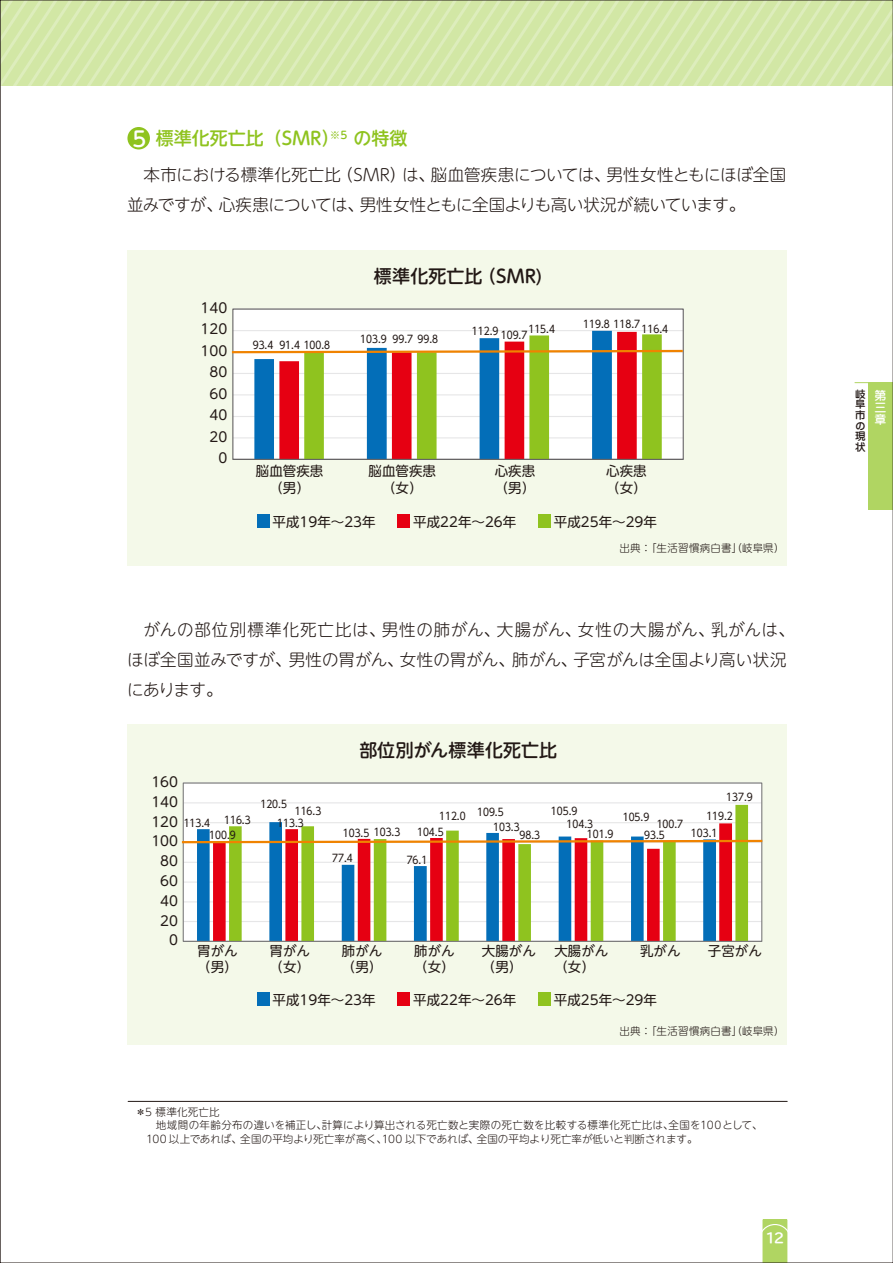
<style>
.page{position:relative;width:893px;height:1263px;background:#fff}
.page>*{position:absolute;margin:0;border:0;box-sizing:border-box;transform-origin:0 0}
.t1{font:500 18px "UD Shin M Go Pr 6 N";letter-spacing:.005em;color:#221815}
.t2{font:500 18px "UD Shin M Go Pr 6 N";color:#8fc31f}
.t3{font:300 16.5px/30px "UD Shin M Go Pr 6 N";color:#221815}
.t4{font:300 16.5px/30px "UD Shin M Go Pr 6 N";letter-spacing:-.02em;color:#221815}
.t5{font:13.5px/16.2px "UD Shin M Go Pr 6 N";color:#221815}
.t6{font:700 13.5px "TBUDR Go Std";color:#fff}
.t7{font:500 12px/12px "Jun 34";color:#fff;text-align:justify}
.t8{font:10.5px "UD Shin Go C Osez Pr 6 N";color:#221815}
.t9{font:300 10.5px "UD Shin M Go Pr 6 N";letter-spacing:.01em;color:#221815}
.t10{font:500 10.5px/10.5px "Jun 34";color:#221815;text-align:justify}
.s1{font-size:21px;color:#fff}
</style>
<div class="page">
<div style="left:128px;top:250px;width:659px;height:315px;background:#f4f9e9"></div>
<div style="left:128px;top:724px;width:659px;height:320px;background:#f4f9e9"></div>
<svg style="left:2px;top:2px;width:889px;height:83px;background:#d4e8aa"></svg>
<div style="left:233px;top:309px;width:450px;height:150px;background:#fff"></div>
<div style="left:183px;top:783px;width:579px;height:158px;background:#fff"></div>
<svg style="left:762px;top:1219px;width:26px;height:42px"></svg>
<hr style="left:128px;top:1101px;width:659px;height:1px;background:#221815">
<hr style="left:233px;top:330px;width:450px;height:1px;background:#e6e6e7">
<hr style="left:233px;top:459px;width:450px;height:1px;background:#666465">
<hr style="left:183px;top:921px;width:579px;height:1px;background:#e6e6e7">
<hr style="left:183px;top:901px;width:579px;height:1px;background:#e6e6e7">
<hr style="left:183px;top:881px;width:579px;height:2px;background:#e6e6e7">
<hr style="left:183px;top:862px;width:579px;height:1px;background:#e6e6e7">
<hr style="left:183px;top:822px;width:579px;height:1px;background:#e6e6e7">
<hr style="left:183px;top:802px;width:579px;height:1px;background:#e6e6e7">
<svg style="left:197px;top:829px;width:16px;height:112px;fill:#036eb8"></svg>
<svg style="left:213px;top:844px;width:16px;height:97px;fill:#e60012"></svg>
<svg style="left:229px;top:805px;width:519px;height:136px"></svg>
<hr style="left:183px;top:941px;width:579px;height:1px;background:#7d7d7d">
<div style="left:257px;top:992px;width:12px;height:13px;background:#036eb8"></div>
<div style="left:397px;top:992px;width:13px;height:13px;background:#e60012"></div>
<div style="left:538px;top:992px;width:13px;height:13px;background:#8fc31f"></div>
<div style="left:257px;top:514px;width:12px;height:13px;background:#036eb8"></div>
<div style="left:397px;top:514px;width:13px;height:13px;background:#e60012"></div>
<div style="left:538px;top:514px;width:13px;height:13px;background:#8fc31f"></div>
<svg style="left:231px;top:334px;width:453px;height:125px"></svg>
<svg style="left:181px;top:839px;width:582px;height:5px"></svg>
<div style="left:127px;top:127px;width:23px;height:22px;background:#8fc31f;border-radius:50%"></div>
<div style="left:869px;top:383px;width:24px;height:127px;background:#b0d562"></div>
<hr style="left:855px;top:382px;width:38px;height:1px;background:#b0d562">
<h1 class="t2" style="left:132px;top:123px;width:276px"><span class="s1">5</span> 標準化死亡比（SMR）<sup>※5</sup> の特徴</h1>
<h2 class="t4" style="left:127px;top:158px;width:661px">　本市における標準化死亡比（SMR）は、脳血管疾患については、男性女性ともにほぼ全国並みですが、心疾患については、男性女性ともに全国よりも高い状況が続いています。</h2>
<p class="t5" style="left:201px;top:299px;width:28px">140</p>
<p class="t5" style="left:201px;top:320px;width:28px">120</p>
<p class="t5" style="left:201px;top:342px;width:28px">100</p>
<p class="t5" style="left:210px;top:363px;width:19px">80</p>
<p class="t5" style="left:210px;top:385px;width:19px">60</p>
<p class="t5" style="left:210px;top:406px;width:19px">40</p>
<p class="t5" style="left:210px;top:428px;width:19px">20</p>
<p class="t5" style="left:218px;top:449px;width:10px">0</p>
<p class="t8" style="left:279px;top:336px;width:52px">91.4 100.8</p>
<p class="t8" style="left:253px;top:337px;width:22px">93.4</p>
<h1 class="t1" style="left:374px;top:261px;width:170px">標準化死亡比（SMR)</h1>
<p class="t8" style="left:583px;top:316px;width:58px">119.8 118.7</p>
<p class="t8" style="left:528px;top:321px;width:28px">115.4</p>
<p class="t8" style="left:642px;top:321px;width:28px">116.4</p>
<p class="t8" style="left:472px;top:323px;width:28px">112.9</p>
<p class="t8" style="left:393px;top:331px;width:47px">99.7 99.8</p>
<p class="t8" style="left:501px;top:327px;width:28px">109.7</p>
<p class="t8" style="left:360px;top:331px;width:28px">103.9</p>
<p class="t5" style="left:256px;top:462px;width:69px;text-align:center">脳血管疾患（男）</p>
<p class="t5" style="left:368px;top:462px;width:69px;text-align:center">脳血管疾患（女）</p>
<p class="t5" style="left:495px;top:462px;width:42px">心疾患（男）</p>
<p class="t5" style="left:606px;top:462px;width:42px">心疾患（女）</p>
<p class="t5" style="left:273px;top:512px;width:105px">平成19年～23年</p>
<p class="t5" style="left:413px;top:512px;width:105px">平成22年～26年</p>
<p class="t5" style="left:554px;top:512px;width:105px">平成25年～29年</p>
<p class="t9" style="left:620px;top:539px;width:166px">出典：「生活習慣病白書」（岐阜県）</p>
<h2 class="t3" style="left:127px;top:613px;width:669px;text-indent:16px">がんの部位別標準化死亡比は、男性の肺がん、大腸がん、女性の大腸がん、乳がんは、ほぼ全国並みですが、男性の胃がん、女性の胃がん、肺がん、子宮がんは全国より高い状況にあります。</h2>
<p class="t5" style="left:151px;top:773px;width:28px">160</p>
<h1 class="t1" style="left:359px;top:735px;width:199px">部位別がん標準化死亡比</h1>
<p class="t8" style="left:726px;top:789px;width:28px">137.9</p>
<p class="t5" style="left:151px;top:793px;width:28px">140</p>
<p class="t8" style="left:260px;top:796px;width:28px">120.5</p>
<p class="t8" style="left:295px;top:802px;width:28px">116.3</p>
<p class="t8" style="left:477px;top:803px;width:28px">109.5</p>
<p class="t8" style="left:551px;top:803px;width:28px">105.9</p>
<p class="t8" style="left:706px;top:808px;width:28px">119.2</p>
<p class="t8" style="left:439px;top:808px;width:28px">112.0</p>
<p class="t8" style="left:623px;top:809px;width:28px">105.9</p>
<p class="t8" style="left:224px;top:812px;width:28px">116.3</p>
<p class="t5" style="left:151px;top:812px;width:28px">120</p>
<p class="t8" style="left:184px;top:814px;width:28px">113.4</p>
<p class="t8" style="left:277px;top:815px;width:28px">113.3</p>
<p class="t8" style="left:493px;top:819px;width:28px">103.3</p>
<p class="t8" style="left:567px;top:815px;width:28px">104.3</p>
<p class="t8" style="left:657px;top:816px;width:28px">100.7</p>
<p class="t8" style="left:343px;top:824px;width:59px">103.5 103.3</p>
<p class="t8" style="left:417px;top:824px;width:28px">104.5</p>
<p class="t8" style="left:209px;top:827px;width:28px">100.9</p>
<p class="t8" style="left:691px;top:824px;width:28px">103.1</p>
<p class="t8" style="left:520px;top:826px;width:22px">98.3</p>
<p class="t8" style="left:587px;top:826px;width:28px">101.9</p>
<p class="t8" style="left:644px;top:827px;width:22px">93.5</p>
<p class="t5" style="left:151px;top:832px;width:28px">100</p>
<p class="t5" style="left:160px;top:852px;width:19px">80</p>
<p class="t5" style="left:160px;top:872px;width:19px">60</p>
<p class="t5" style="left:160px;top:892px;width:19px">40</p>
<p class="t5" style="left:160px;top:911px;width:19px">20</p>
<p class="t5" style="left:169px;top:931px;width:10px">0</p>
<p class="t8" style="left:332px;top:849px;width:22px">77.4</p>
<p class="t8" style="left:407px;top:851px;width:22px">76.1</p>
<p class="t5" style="left:197px;top:942px;width:42px">胃がん（男）</p>
<p class="t5" style="left:269px;top:942px;width:42px">胃がん（女）</p>
<p class="t5" style="left:342px;top:942px;width:42px">肺がん（男）</p>
<p class="t5" style="left:414px;top:942px;width:42px">肺がん（女）</p>
<p class="t5" style="left:482px;top:942px;width:55px">大腸がん（男）</p>
<p class="t5" style="left:554px;top:942px;width:55px">大腸がん（女）</p>
<p class="t5" style="left:640px;top:942px;width:42px">乳がん</p>
<p class="t5" style="left:708px;top:942px;width:55px">子宮がん</p>
<p class="t5" style="left:273px;top:991px;width:105px">平成19年～23年</p>
<p class="t5" style="left:413px;top:991px;width:105px">平成22年～26年</p>
<p class="t5" style="left:554px;top:991px;width:105px">平成25年～29年</p>
<p class="t9" style="left:620px;top:1023px;width:166px">出典：「生活習慣病白書」（岐阜県）</p>
<p class="t9" style="left:136px;top:1103px;width:86px">＊5 標準化死亡比</p>
<p class="t9" style="left:156px;top:1117px;width:608px">地域間の年齢分布の違いを補正し、計算により算出される死亡数と実際の死亡数を比較する標準化死亡比は、全国を100として、</p>
<p class="t9" style="left:136px;top:1130px;width:563px">　100 以上であれば、全国の平均より死亡率が高く、100 以下であれば、全国の平均より死亡率が低いと判断されます。</p>
<p class="t6" style="left:766px;top:1227px;width:20px">12</p>
<p class="t10" style="left:855px;top:388px;width:12px">岐阜市の現状</p>
<p class="t7" style="left:875px;top:389px;width:13px">第三章</p>
</div>
